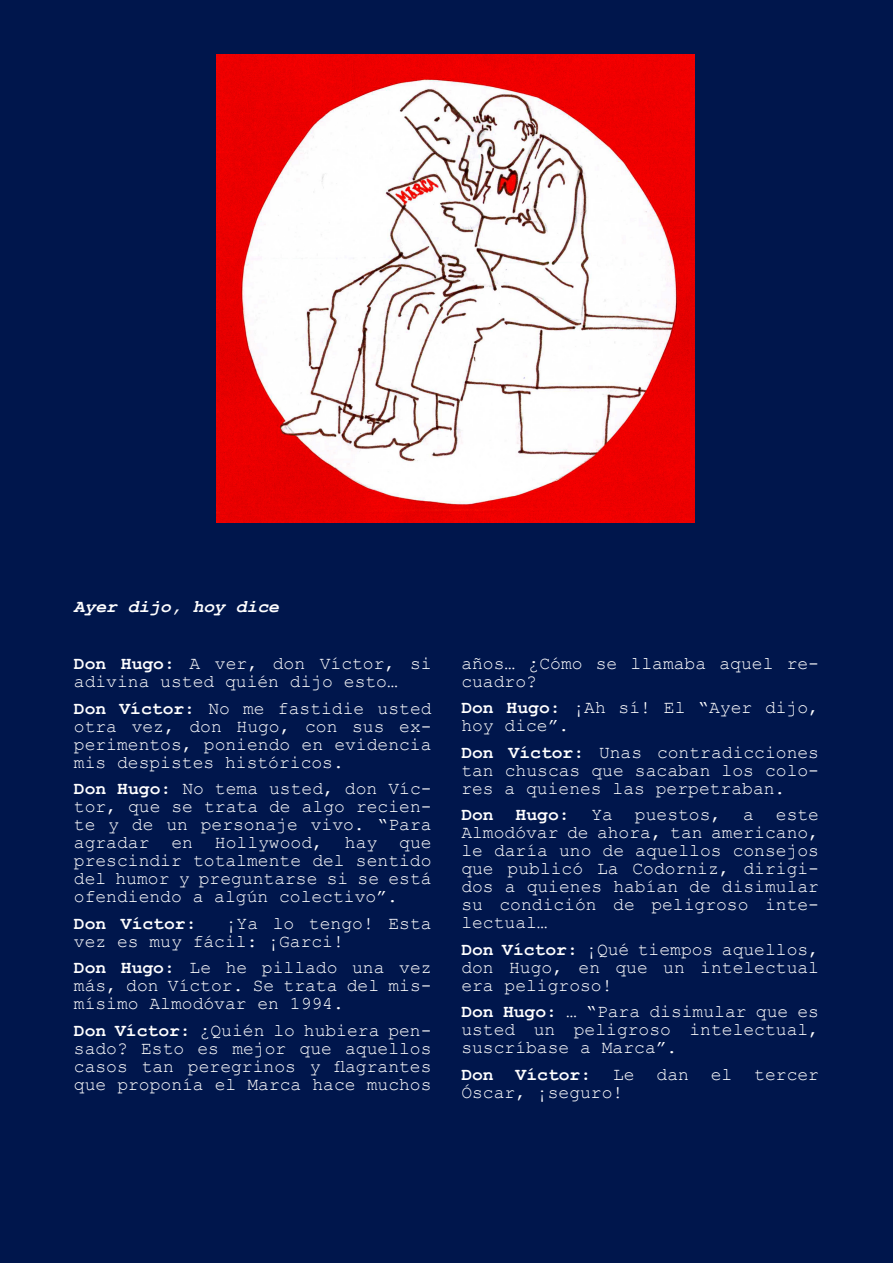
<style>
.page{position:relative;width:893px;height:1263px;background:#00164c}
.page>*{position:absolute;margin:0;border:0;box-sizing:border-box;transform-origin:0 0}
.t1{font:18px/18px "Courier New";color:#fff;text-align:justify}
.t2{font:italic 700 18px "Courier New";color:#fff}
.t3{font:700 18px "Courier New";color:#fff}
.s1{font-weight:700}
</style>
<div class="page">
<img style="left:217px;top:54px;width:477px;height:468px">
<p class="t2" style="left:74px;top:594px;width:207px">Ayer dijo, hoy dice</p>
<p class="t1" style="left:74px;top:654px;width:359px"><span class="s1">Don Hugo:</span> A ver, don Víctor, si adivina usted quién dijo esto…</p>
<p class="t1" style="left:74px;top:698px;width:359px"><span class="s1">Don Víctor:</span> No me fastidie usted otra vez, don Hugo, con sus ex&shy;perimentos, poniendo en evidencia mis despistes históricos.</p>
<p class="t1" style="left:74px;top:779px;width:359px"><span class="s1">Don Hugo:</span> No tema usted, don Víc&shy;tor, que se trata de algo recien&shy;te y de un personaje vivo. “Para agradar en Hollywood, hay que prescindir totalmente del sentido del humor y preguntarse si se está ofendiendo a algún colectivo”.</p>
<p class="t3" style="left:74px;top:912px;width:124px">Don Víctor:</p>
<p class="t1" style="left:74px;top:913px;width:359px;text-indent:152px">¡Ya lo tengo! Esta vez es muy fácil: ¡Garci!</p>
<p class="t1" style="left:74px;top:958px;width:359px"><span class="s1">Don Hugo:</span> Le he pillado una vez más, don Víctor. Se trata del mis&shy;mísimo Almodóvar en 1994.</p>
<p class="t1" style="left:74px;top:1020px;width:359px"><span class="s1">Don Víctor:</span> ¿Quién lo hubiera pen&shy;sado? Esto es mejor que aquellos casos tan peregrinos y flagrantes que proponía el Marca hace muchos</p>
<p class="t1" style="left:461px;top:653px;width:359px">años… ¿Cómo se llamaba aquel re&shy;cuadro?</p>
<p class="t1" style="left:461px;top:698px;width:359px"><span class="s1">Don Hugo:</span> ¡Ah sí! El “Ayer dijo, hoy dice”.</p>
<p class="t1" style="left:461px;top:742px;width:359px"><span class="s1">Don Víctor:</span> Unas contradicciones tan chuscas que sacaban los colo&shy;res a quienes las perpetraban.</p>
<p class="t1" style="left:461px;top:805px;width:359px"><span class="s1">Don Hugo:</span> Ya puestos, a este Almodóvar de ahora, tan americano, le daría uno de aquellos consejos que publicó La Codorniz, dirigi&shy;dos a quienes habían de disimular su condición de peligroso inte&shy;lectual…</p>
<p class="t1" style="left:461px;top:939px;width:359px"><span class="s1">Don Víctor:</span> ¡Qué tiempos aquellos, don Hugo, en que un intelectual era peligroso!</p>
<p class="t1" style="left:461px;top:1002px;width:359px"><span class="s1">Don Hugo:</span> … “Para disimular que es usted un peligroso intelectual, suscríbase a Marca”.</p>
<p class="t1" style="left:461px;top:1064px;width:359px"><span class="s1">Don Víctor:</span> Le dan el tercer<br>Óscar, ¡seguro!</p>
</div>
